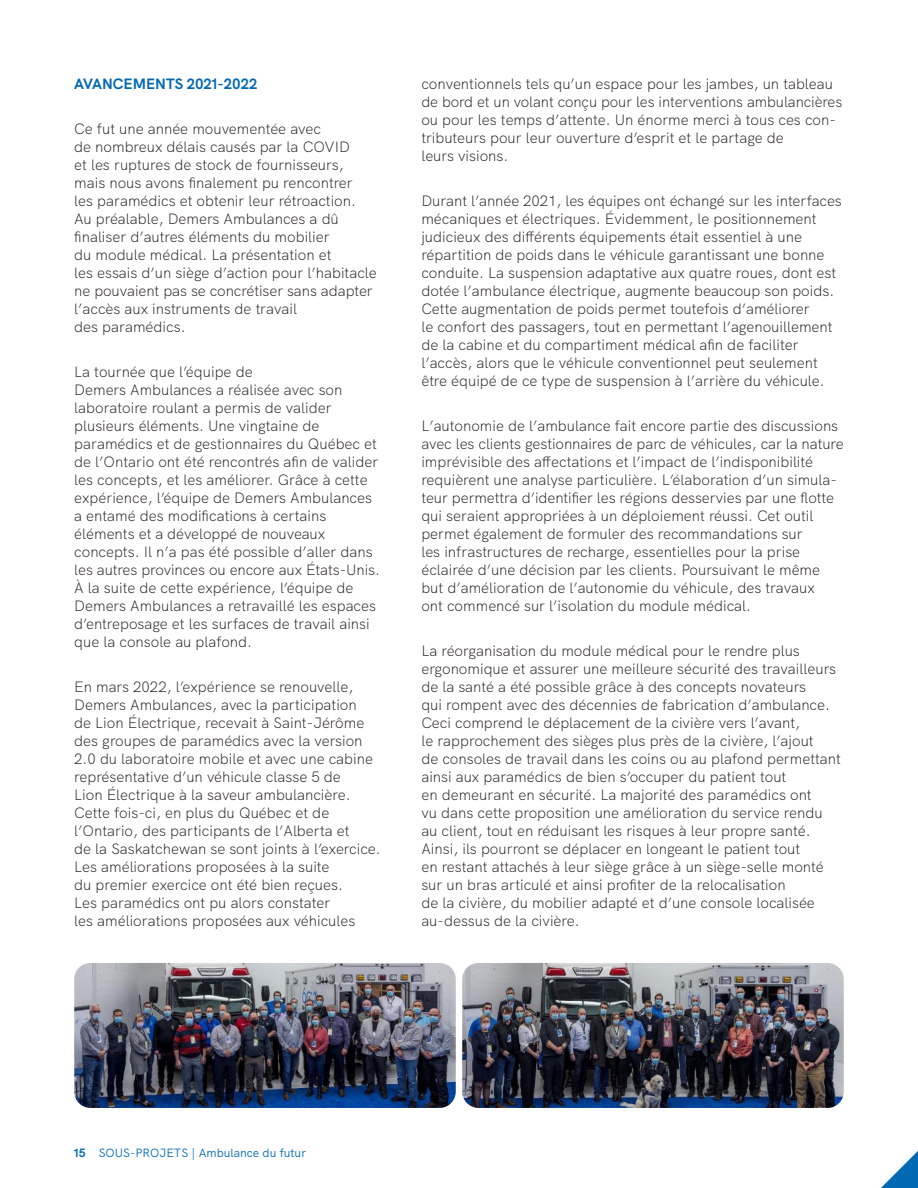
<style>
.page{position:relative;width:918px;height:1188px;background:#fff}
.page>*{position:absolute;margin:0;border:0;box-sizing:border-box;transform-origin:0 0}
.Texte_noir{font:300 15px/18px "HK Grotesk";color:#231f20}
.Sous-titre_bleu{font:700 15px "HK Grotesk";color:#0168b3}
.Sous-titre_bleu-2{font:12px "HK Grotesk";color:#0168b3}
.s1{font-weight:700}
</style>
<div class="page">
<img style="left:74px;top:963px;width:382px;height:145px">
<img style="left:462px;top:963px;width:382px;height:145px">
<svg style="left:881px;top:1151px;width:37px;height:37px"></svg>
<p class="Sous-titre_bleu" style="left:74px;top:72px;width:185px">AVANCEMENTS 2021-2022</p>
<p class="Texte_noir" style="left:74px;top:119px;width:304px">Ce fut une année mouvementée avec<br>de nombreux délais causés par la COVID<br>et les ruptures de stock de fournisseurs, mais nous avons finalement pu rencontrer<br>les paramédics et obtenir leur rétroaction.<br>Au préalable, Demers Ambulances a dû finaliser d’autres éléments du mobilier<br>du module médical. La présentation et<br>les essais d’un siège d’action pour l’habitacle ne pouvaient pas se concrétiser sans adapter l’accès aux instruments de travail<br>des paramédics.</p>
<p class="Texte_noir" style="left:74px;top:362px;width:307px">La tournée que l’équipe de<br>Demers Ambulances a réalisée avec son laboratoire roulant a permis de valider plusieurs éléments. Une vingtaine de paramédics et de gestionnaires du Québec et de l’Ontario ont été rencontrés afin de valider les concepts, et les améliorer. Grâce à cette expérience, l’équipe de Demers Ambulances a entamé des modifications à certains éléments et a développé de nouveaux concepts. Il n’a pas été possible d’aller dans les autres provinces ou encore aux États-Unis.<br>À la suite de cette expérience, l’équipe de Demers Ambulances a retravaillé les espaces d’entreposage et les surfaces de travail ainsi que la console au plafond.</p>
<p class="Texte_noir" style="left:74px;top:677px;width:308px">En mars 2022, l’expérience se renouvelle, Demers Ambulances, avec la participation<br>de Lion Électrique, recevait à Saint-Jérôme des groupes de paramédics avec la version 2.0 du laboratoire mobile et avec une cabine représentative d’un véhicule classe 5 de<br>Lion Électrique à la saveur ambulancière.<br>Cette fois-ci, en plus du Québec et de l’Ontario, des participants de l’Alberta et<br>de la Saskatchewan se sont joints à l’exercice.<br>Les améliorations proposées à la suite<br>du premier exercice ont été bien reçues.<br>Les paramédics ont pu alors constater<br>les améliorations proposées aux véhicules</p>
<p class="Texte_noir" style="left:421px;top:74px;width:422px">conventionnels tels qu’un espace pour les jambes, un tableau de bord et un volant conçu pour les interventions ambulancières ou pour les temps d’attente. Un énorme merci à tous ces con&shy;tributeurs pour leur ouverture d’esprit et le partage de<br>leurs visions.</p>
<p class="Texte_noir" style="left:421px;top:191px;width:422px">Durant l’année 2021, les équipes ont échangé sur les interfaces mécaniques et électriques. Évidemment, le positionnement judicieux des différents équipements était essentiel à une répartition de poids dans le véhicule garantissant une bonne conduite. La suspension adaptative aux quatre roues, dont est dotée l’ambulance électrique, augmente beaucoup son poids.<br>Cette augmentation de poids permet toutefois d’améliorer<br>le confort des passagers, tout en permettant l’agenouillement de la cabine et du compartiment médical afin de faciliter l’accès, alors que le véhicule conventionnel peut seulement être équipé de ce type de suspension à l’arrière du véhicule.</p>
<p class="Texte_noir" style="left:421px;top:416px;width:424px">L’autonomie de l’ambulance fait encore partie des discussions avec les clients gestionnaires de parc de véhicules, car la nature imprévisible des affectations et l’impact de l’indisponibilité requièrent une analyse particulière. L’élaboration d’un simula&shy;teur permettra d’identifier les régions desservies par une flotte qui seraient appropriées à un déploiement réussi. Cet outil permet également de formuler des recommandations sur<br>les infrastructures de recharge, essentielles pour la prise éclairée d’une décision par les clients. Poursuivant le même but d’amélioration de l’autonomie du véhicule, des travaux<br>ont commencé sur l’isolation du module médical.</p>
<p class="Texte_noir" style="left:421px;top:641px;width:421px">La réorganisation du module médical pour le rendre plus ergonomique et assurer une meilleure sécurité des travailleurs de la santé a été possible grâce à des concepts novateurs<br>qui rompent avec des décennies de fabrication d’ambulance.<br>Ceci comprend le déplacement de la civière vers l’avant,<br>le rapprochement des sièges plus près de la civière, l’ajout<br>de consoles de travail dans les coins ou au plafond permettant ainsi aux paramédics de bien s’occuper du patient tout<br>en demeurant en sécurité. La majorité des paramédics ont<br>vu dans cette proposition une amélioration du service rendu au client, tout en réduisant les risques à leur propre santé.<br>Ainsi, ils pourront se déplacer en longeant le patient tout<br>en restant attachés à leur siège grâce à un siège-selle monté sur un bras articulé et ainsi profiter de la relocalisation<br>de la civière, du mobilier adapté et d’une console localisée au-dessus de la civière.</p>
<p class="Sous-titre_bleu-2" style="left:74px;top:1143px;width:233px"><span class="s1">15</span> SOUS-PROJETS | Ambulance du futur</p>
</div>
